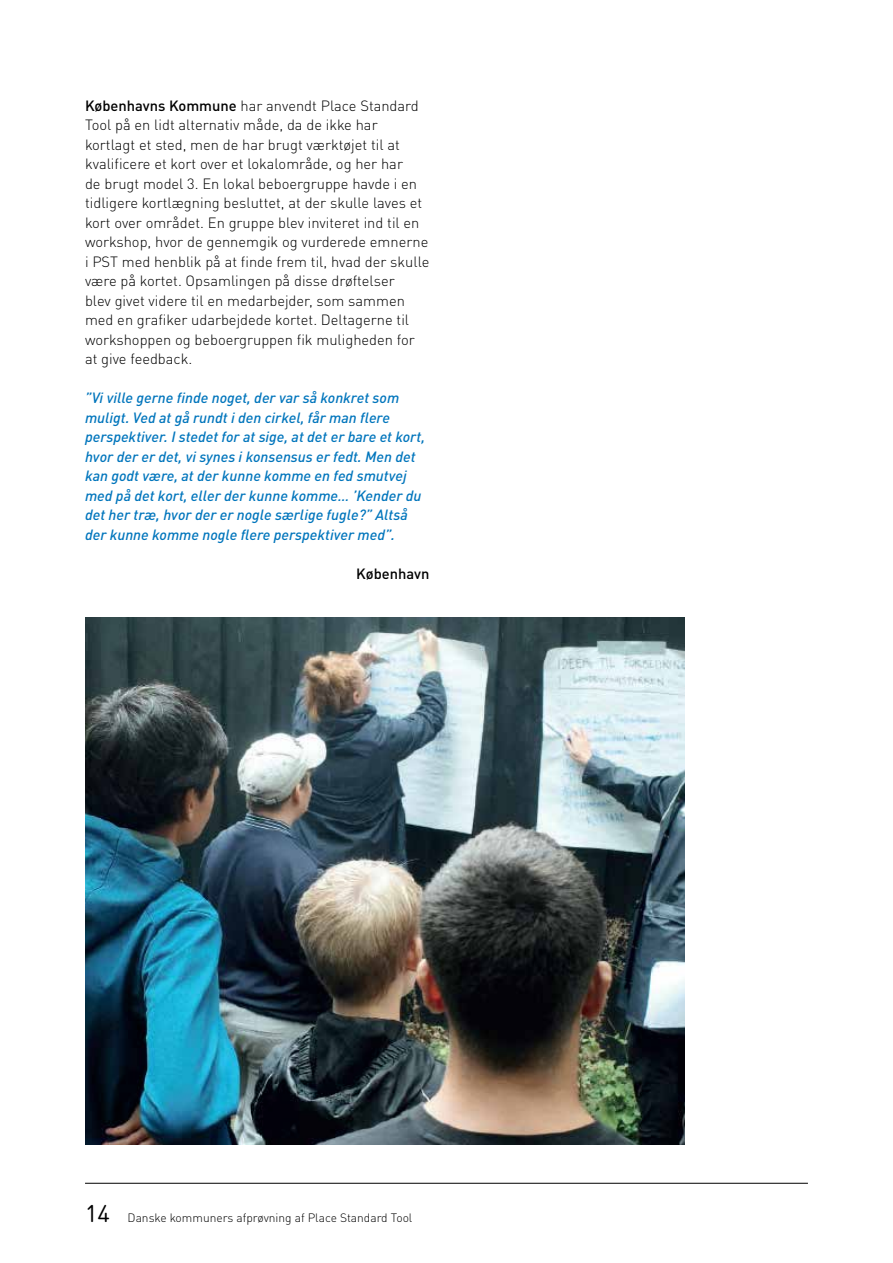
<style>
.page{position:relative;width:893px;height:1263px;background:#fff}
.page>*{position:absolute;margin:0;border:0;box-sizing:border-box;transform-origin:0 0}
.t1{font:300 14.7px/19.5px "DIN Pro";color:#000}
.t2{font:italic 500 14.7px/19.5px "DIN Pro";color:#0075bc}
.t3{font:500 14.7px "DIN Pro";color:#000}
.t4{font:300 12px "DIN Pro";color:#000}
.s1{font-weight:500}
.s2{font-family:"DIN Round Pro";font-weight:400;font-size:24px}
</style>
<div class="page">
<img style="left:85px;top:617px;width:600px;height:527px">
<hr style="left:85px;top:1183px;width:723px;height:1px;background:#000">
<p class="t1" style="left:85px;top:94px;width:346px"><span class="s1">Københavns Kommune</span> har anvendt Place Standard Tool på en lidt alternativ måde, da de ikke har kortlagt et sted, men de har brugt værktøjet til at kvalificere et kort over et lokalområde, og her har<br>de brugt model 3. En lokal beboergruppe havde i en tidligere kortlægning besluttet, at der skulle laves et kort over området. En gruppe blev inviteret ind til en workshop, hvor de gennemgik og vurderede emnerne i PST med henblik på at finde frem til, hvad der skulle være på kortet. Opsamlingen på disse drøftelser<br>blev givet videre til en medarbejder, som sammen med en grafiker udarbejdede kortet. Deltagerne til workshoppen og beboergruppen fik muligheden for at give feedback.</p>
<p class="t2" style="left:85px;top:387px;width:341px">”Vi ville gerne finde noget, der var så konkret som muligt. Ved at gå rundt i den cirkel, får man flere perspektiver. I stedet for at sige, at det er bare et kort, hvor der er det, vi synes i konsensus er fedt. Men det kan godt være, at der kunne komme en fed smutvej med på det kort, eller der kunne komme… ’Kender du det her træ, hvor der er nogle særlige fugle?” Altså der kunne komme nogle flere perspektiver med”.</p>
<p class="t3" style="left:356px;top:562px;width:75px">København</p>
<p class="t4" style="left:85px;top:1208px;width:329px"><span class="s2">14</span> Danske kommuners afprøvning af Place Standard Tool</p>
</div>
